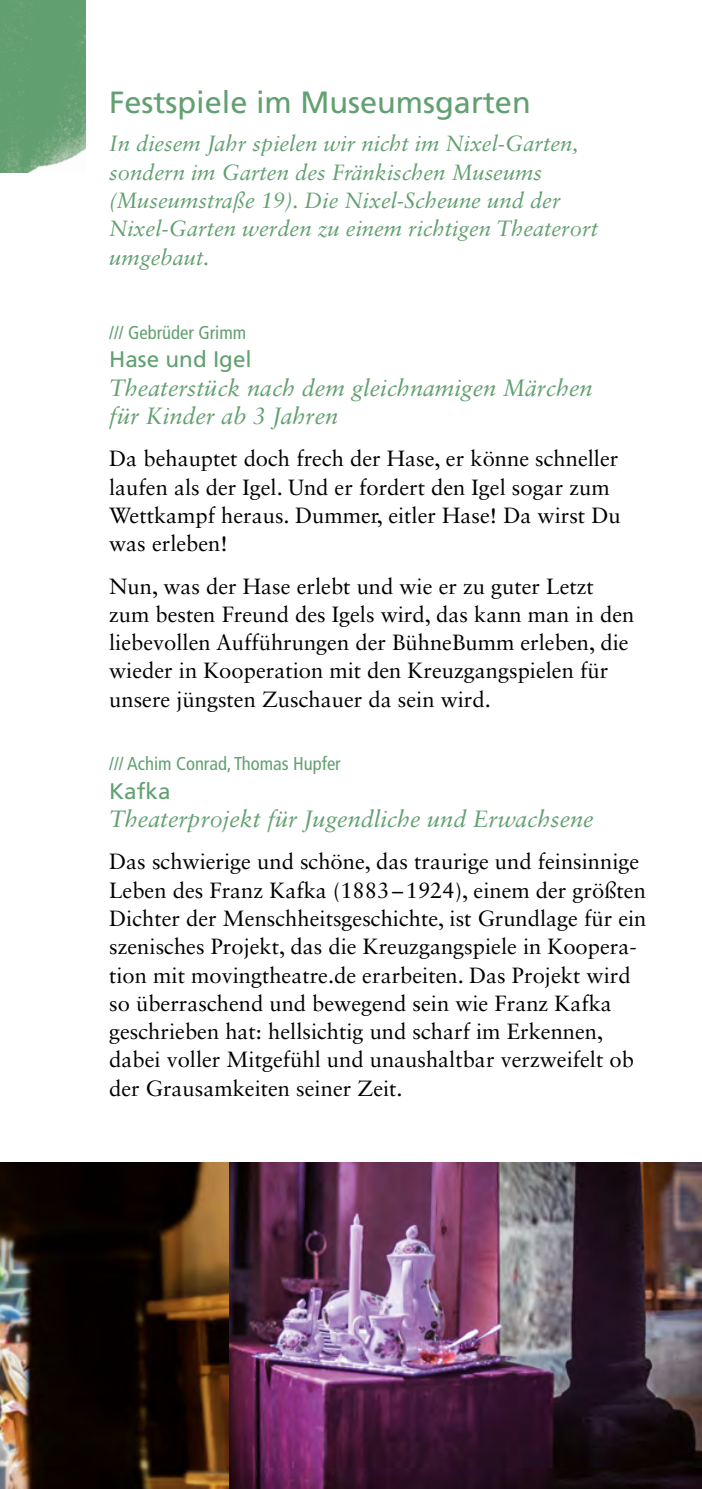
<style>
.page{position:relative;width:702px;height:1489px;background:#fff}
.page>*{position:absolute;margin:0;border:0;box-sizing:border-box;transform-origin:0 0}
.t1{font:30.75px "Frutiger";color:#62a071}
.t2{font:italic 23.5px/28.2px "Sabon LT Std";color:#62a071}
.t3{font:22.5px "Frutiger";color:#62a071}
.t4{font:22px/28.2px "Sabon LT Std";color:#000}
.t5{font:italic 22px/28.2px "Sabon LT Std";color:#62a071}
.t6{font:condensed 18.5px "Frutiger LT Std";color:#62a071}
</style>
<div class="page">
<img style="left:228px;top:1162px;width:474px;height:326px">
<img style="left:0;top:1162px;width:228px;height:326px">
<img style="left:0;top:0;width:85px;height:173px">
<h1 class="t1" style="left:109px;top:84px;width:423px">Festspiele im Museumsgarten</h1>
<p class="t5" style="left:109px;top:130px;width:490px">In diesem Jahr spielen wir nicht im Nixel-Garten, sondern im Garten des Fränkischen Museums (Museumstraße 19). Die Nixel-Scheune und der Nixel-Garten werden zu einem richtigen Theaterort umgebaut.</p>
<p class="t6" style="left:109px;top:322px;width:139px">/// Gebrüder Grimm</p>
<p class="t3" style="left:109px;top:346px;width:144px">Hase und Igel</p>
<p class="t2" style="left:109px;top:373px;width:485px">Theaterstück nach dem gleichnamigen Märchen für Kinder ab 3 Jahren</p>
<p class="t4" style="left:109px;top:444px;width:513px">Da behauptet doch frech der Hase, er könne schneller laufen als der Igel. Und er fordert den Igel sogar zum Wettkampf heraus. Dummer, eitler Hase! Da wirst Du was erleben!</p>
<p class="t4" style="left:109px;top:571px;width:526px">Nun, was der Hase erlebt und wie er zu guter Letzt zum besten Freund des Igels wird, das kann man in den liebevollen Aufführungen der BühneBumm erleben, die wieder in Kooperation mit den Kreuzgangspielen für unsere jüngsten Zuschauer da sein wird.</p>
<p class="t6" style="left:109px;top:753px;width:233px">/// Achim Conrad, Thomas Hupfer</p>
<p class="t3" style="left:109px;top:777px;width:63px">Kafka</p>
<p class="t2" style="left:109px;top:804px;width:486px">Theaterprojekt für Jugendliche und Erwachsene</p>
<p class="t4" style="left:109px;top:847px;width:539px">Das schwierige und schöne, das traurige und feinsinnige Leben des Franz Kafka (1883–1924), einem der größten Dichter der Menschheitsgeschichte, ist Grundlage für ein szenisches Projekt, das die Kreuzgangspiele in Koopera&shy;tion mit movingtheatre.de erarbeiten. Das Projekt wird so überraschend und bewegend sein wie Franz Kafka geschrieben hat: hellsichtig und scharf im Erkennen, dabei voller Mitgefühl und unaushaltbar verzweifelt ob der Grausamkeiten seiner Zeit.</p>
</div>
